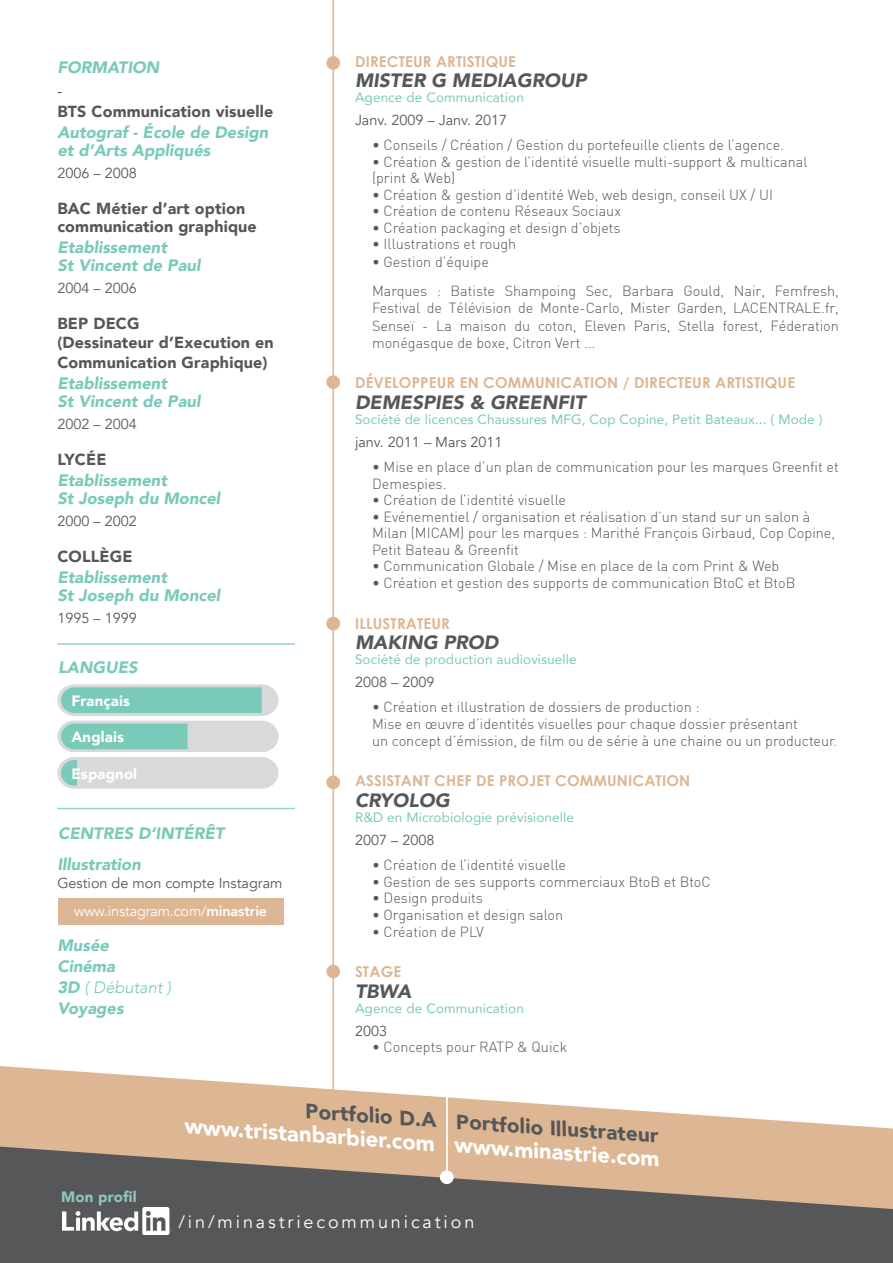
<style>
.page{position:relative;width:893px;height:1263px;background:#fff}
.page>*{position:absolute;margin:0;border:0;box-sizing:border-box;transform-origin:0 0}
.t1{font:900 22.05px "Avenir";color:#fff}
.t2{font:900 20.7px "Avenir";color:#565759}
.t3{font:italic 900 19.2px "Avenir";color:#565759}
.t4{font:18px "Avenir";letter-spacing:.16em;color:#fff}
.t5{font:italic 900 16.5px/18px "Avenir";color:#79cab8}
.t6{font:900 16.05px/19.2px "Avenir";letter-spacing:.01em;color:#565759}
.t7{font:700 15px "Century Gothic";letter-spacing:.01em;color:#ddb693}
.t8{font:900 15px "Avenir";letter-spacing:.01em;color:#fff}
.t9{font:900 15px "Avenir";letter-spacing:.01em;color:#8dc7be}
.t10{font:300 14.4px/16.5px "DIN";color:#565759}
.t11{font:14.4px "Avenir";color:#565759}
.t12{font:14.4px "Avenir";letter-spacing:-.01em;color:#fff}
.t13{font:14.4px "Avenir";color:#333233}
.t14{font:13.5px "Avenir";letter-spacing:.01em;color:#79cab8}
.s1{font-weight:800}
.s2{font-weight:300}
</style>
<div class="page">
<hr style="left:332px;top:0;width:2px;height:1263px;background:#ddb693">
<svg style="left:0;top:1066px;width:893px;height:78px;fill:#ddb693"></svg>
<div style="left:326px;top:617px;width:14px;height:13px;background:#ddb693;border-radius:50%"></div>
<div style="left:326px;top:375px;width:14px;height:14px;background:#ddb693;border-radius:50%"></div>
<div style="left:326px;top:56px;width:14px;height:14px;background:#ddb693;border-radius:50%"></div>
<div style="left:326px;top:775px;width:14px;height:14px;background:#ddb693;border-radius:50%"></div>
<hr style="left:57px;top:643px;width:238px;height:2px;background:#97d5cb">
<svg style="left:57px;top:684px;width:222px;height:105px;background:#b9d8d2"></svg>
<hr style="left:57px;top:808px;width:238px;height:1px;background:#97d5cb">
<svg style="left:0;top:1144px;width:893px;height:119px;background:#7d7269"></svg>
<img style="left:62px;top:1207px;width:110px;height:27px">
<hr style="left:446px;top:1087px;width:2px;height:92px;background:#fff">
<div style="left:440px;top:1170px;width:14px;height:14px;background:#fff;border-radius:50%"></div>
<div style="left:58px;top:899px;width:225px;height:26px;background:#ddb693"></div>
<div style="left:326px;top:965px;width:14px;height:13px;background:#ddb693;border-radius:50%"></div>
<p class="t5" style="left:57px;top:58px;width:104px">FORMATION</p>
<p class="t13" style="left:57px;top:82px;width:6px">-</p>
<p class="t6" style="left:57px;top:102px;width:217px">BTS Communication visuelle</p>
<p class="t5" style="left:57px;top:123px;width:212px">Autograf - École de Design et d’Arts Appliqués</p>
<p class="t11" style="left:57px;top:165px;width:81px">2006 – 2008</p>
<p class="t6" style="left:57px;top:199px;width:201px;line-height:18px">BAC Métier d’art option communication graphique</p>
<p class="t5" style="left:57px;top:238px;width:144px">Etablissement<br>St Vincent de Paul</p>
<p class="t11" style="left:57px;top:280px;width:81px">2004 – 2006</p>
<p class="t6" style="left:57px;top:314px;width:218px">BEP DECG<br>(Dessinateur d’Execution en<br>Communication Graphique)</p>
<p class="t5" style="left:57px;top:374px;width:144px">Etablissement<br>St Vincent de Paul</p>
<p class="t11" style="left:57px;top:415px;width:81px">2002 – 2004</p>
<p class="t6" style="left:57px;top:449px;width:51px">LYCÉE</p>
<p class="t5" style="left:57px;top:471px;width:164px">Etablissement<br>St Joseph du Moncel</p>
<p class="t11" style="left:57px;top:512px;width:81px">2000 – 2002</p>
<p class="t6" style="left:57px;top:546px;width:77px">COLLÈGE</p>
<p class="t5" style="left:57px;top:568px;width:164px">Etablissement<br>St Joseph du Moncel</p>
<p class="t11" style="left:57px;top:609px;width:81px">1995 – 1999</p>
<p class="t5" style="left:58px;top:658px;width:81px">LANGUES</p>
<p class="t8" style="left:71px;top:688px;width:60px">Français</p>
<p class="t8" style="left:71px;top:724px;width:54px">Anglais</p>
<p class="t8" style="left:71px;top:761px;width:67px">Espagnol</p>
<p class="t5" style="left:57px;top:817px;width:168px;line-height:31.2px">CENTRES D’INTÉRÊT<br>Illustration</p>
<p class="t11" style="left:57px;top:874px;width:227px">Gestion de mon compte Instagram</p>
<p class="t12" style="left:74px;top:903px;width:195px">www.instagram.com/<span class="s1">minastrie</span></p>
<p class="t5" style="left:57px;top:934px;width:115px;line-height:21px">Musée<br>Cinéma<br>3D <span class="s2">( Débutant )<br></span>Voyages</p>
<p class="t7" style="left:355px;top:50px;width:162px">DIRECTEUR ARTISTIQUE</p>
<h3 class="t3" style="left:355px;top:65px;width:233px">MISTER G MEDIAGROUP</h3>
<p class="t14" style="left:355px;top:87px;width:170px">Agence de Communication</p>
<p class="t11" style="left:355px;top:111px;width:154px">Janv. 2009 – Janv. 2017</p>
<p class="t10" style="left:372px;top:137px;width:414px">• Conseils / Création / Gestion du portefeuille clients de l’agence.</p>
<p class="t10" style="left:372px;top:153px;width:437px">• Création &amp; gestion de l’identité visuelle multi-support &amp; multicanal (print &amp; Web)</p>
<p class="t10" style="left:372px;top:186px;width:402px">• Création &amp; gestion d’identité Web, web design, conseil UX / UI</p>
<p class="t10" style="left:372px;top:203px;width:250px">• Création de contenu Réseaux Sociaux</p>
<p class="t10" style="left:372px;top:219px;width:250px">• Création packaging et design d’objets</p>
<p class="t10" style="left:372px;top:236px;width:146px">• Illustrations et rough</p>
<p class="t10" style="left:372px;top:247px;width:468px;line-height:29.2px">• Gestion d’équipe<br>Marques : Batiste Shampoing Sec, Barbara Gould, Nair, Femfresh,</p>
<p class="t10" style="left:372px;top:299px;width:468px;line-height:17.2px;text-align:justify">Festival de Télévision de Monte-Carlo, Mister Garden, LACENTRALE.fr, Senseï - La maison du coton, Eleven Paris, Stella forest, Féderation monégasque de boxe, Citron Vert ...</p>
<p class="t7" style="left:355px;top:371px;width:442px">DÉVELOPPEUR EN COMMUNICATION / DIRECTEUR ARTISTIQUE</p>
<h3 class="t3" style="left:355px;top:387px;width:232px">DEMESPIES &amp; GREENFIT</h3>
<p class="t14" style="left:355px;top:409px;width:469px">Société de licences Chaussures MFG, Cop Copine, Petit Bateaux... ( Mode )</p>
<p class="t11" style="left:355px;top:433px;width:149px">janv. 2011 – Mars 2011</p>
<p class="t10" style="left:372px;top:458px;width:468px">• Mise en place d’un plan de communication pour les marques Greenfit et<br>Demespies.</p>
<p class="t10" style="left:372px;top:491px;width:195px">• Création de l’identité visuelle</p>
<p class="t10" style="left:372px;top:508px;width:465px">• Evénementiel / organisation et réalisation d’un stand sur un salon à<br>Milan (MICAM) pour les marques : Marithé François Girbaud, Cop Copine,<br>Petit Bateau &amp; Greenfit</p>
<p class="t10" style="left:372px;top:557px;width:409px">• Communication Globale / Mise en place de la com Print &amp; Web</p>
<p class="t10" style="left:372px;top:575px;width:425px">• Création et gestion des supports de communication BtoC et BtoB</p>
<p class="t7" style="left:355px;top:612px;width:96px">ILLUSTRATEUR</p>
<h3 class="t3" style="left:355px;top:627px;width:145px">MAKING PROD</h3>
<p class="t14" style="left:355px;top:649px;width:223px">Société de production audiovisuelle</p>
<p class="t11" style="left:355px;top:673px;width:81px">2008 – 2009</p>
<p class="t10" style="left:372px;top:699px;width:467px;line-height:17px">• Création et illustration de dossiers de production :<br>Mise en œuvre d’identités visuelles pour chaque dossier présentant<br>un concept d’émission, de film ou de série à une chaine ou un producteur.</p>
<p class="t7" style="left:355px;top:770px;width:337px">ASSISTANT CHEF DE PROJET COMMUNICATION</p>
<h3 class="t3" style="left:355px;top:785px;width:96px">CRYOLOG</h3>
<p class="t14" style="left:355px;top:807px;width:221px">R&amp;D en Microbiologie prévisionelle</p>
<p class="t11" style="left:355px;top:831px;width:81px">2007 – 2008</p>
<p class="t10" style="left:372px;top:857px;width:195px">• Création de l’identité visuelle</p>
<p class="t10" style="left:372px;top:873px;width:340px">• Gestion de ses supports commerciaux BtoB et BtoC</p>
<p class="t10" style="left:372px;top:890px;width:113px">• Design produits</p>
<p class="t10" style="left:372px;top:906px;width:193px">• Organisation et design salon</p>
<p class="t10" style="left:372px;top:923px;width:113px">• Création de PLV</p>
<p class="t7" style="left:355px;top:960px;width:48px">STAGE</p>
<h3 class="t3" style="left:355px;top:975px;width:58px">TBWA</h3>
<p class="t14" style="left:355px;top:998px;width:170px">Agence de Communication</p>
<p class="t11" style="left:355px;top:1022px;width:34px">2003</p>
<p class="t10" style="left:372px;top:1038px;width:197px">• Concepts pour RATP &amp; Quick</p>
<p class="t9" style="left:61px;top:1184px;width:77px">Mon profil</p>
<h2 class="t2" style="left:307px;top:1093px;width:133px;rotate:4deg">Portfolio D.A</h2>
<h1 class="t1" style="left:187px;top:1107px;width:252px;rotate:4deg">www.tristanbarbier.com</h1>
<h2 class="t2" style="left:458px;top:1103px;width:204px;rotate:4deg">Portfolio Illustrateur</h2>
<h1 class="t1" style="left:456px;top:1126px;width:207px;rotate:4deg">www.minastrie.com</h1>
<p class="t4" style="left:178px;top:1211px;width:297px">/in/minastriecommunication</p>
</div>
